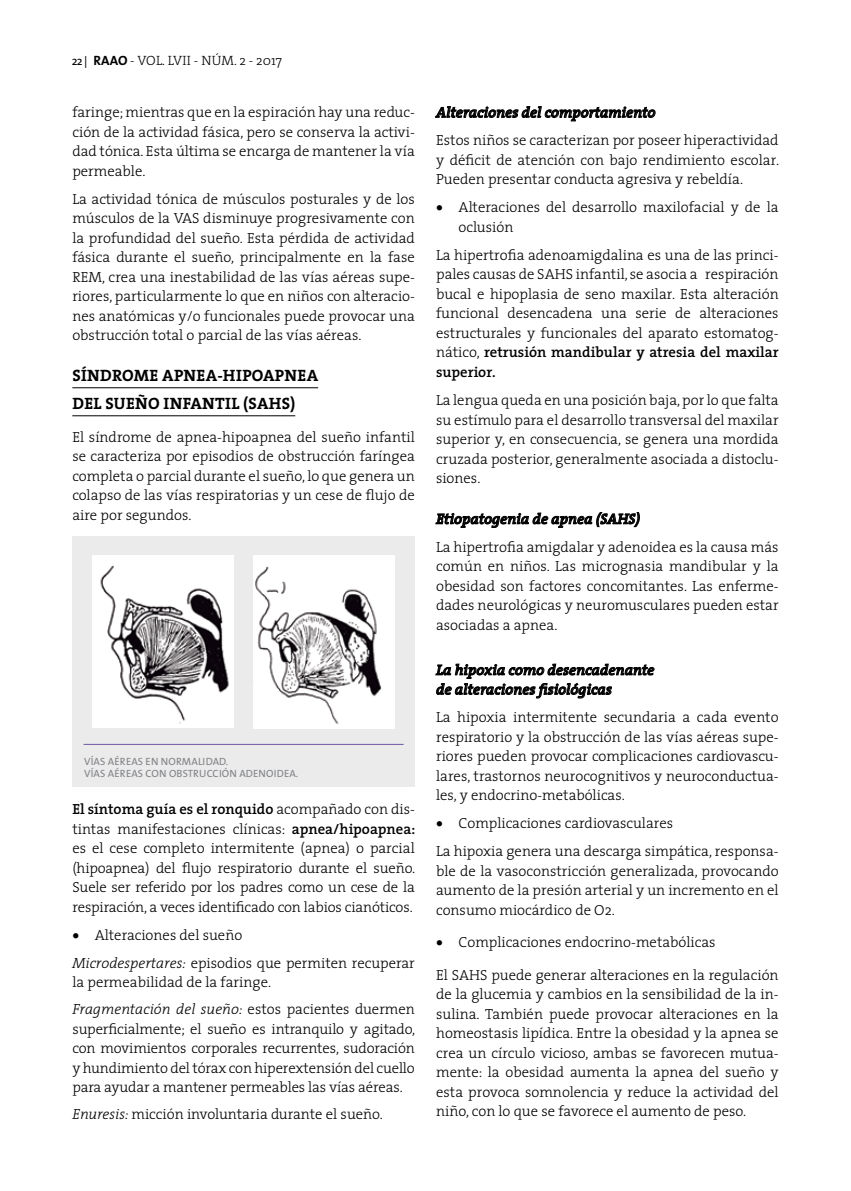
<style>
.page{position:relative;width:851px;height:1191px;background:#fff}
.page>*{position:absolute;margin:0;border:0;box-sizing:border-box;transform-origin:0 0}
.t1{font:700 16.5px/28px "The Serif";letter-spacing:.015em;color:#000}
.t2{font:300 14.7px/19.5px "The Serif";color:#000;text-align:justify}
.t3{font:italic 600 14.7px/19.5px "The Serif";color:#000}
.t4{font:300 13.5px "The Serif";letter-spacing:.01em;color:#000}
.t5{font:10.5px/12.6px "The Sans";letter-spacing:.015em;color:#808285}
.s1{font-family:"The Sans";font-weight:400;font-size:12px}
.s2{font-family:"The Sans";font-weight:700}
.s3{font-weight:600}
.s4{font-style:italic}
</style>
<div class="page">
<hr style="left:72px;top:387px;width:246px;height:1px;background:#000">
<hr style="left:72px;top:415px;width:223px;height:1px;background:#000">
<div style="left:72px;top:536px;width:343px;height:250px;background:#ebebec"></div>
<svg style="left:435px;top:106px;width:220px;height:15px"></svg>
<svg style="left:435px;top:512px;width:204px;height:16px"></svg>
<svg style="left:435px;top:663px;width:219px;height:35px"></svg>
<hr style="left:83px;top:744px;width:320px;height:1px;background:#6f56a4">
<img style="left:93px;top:555px;width:141px;height:173px">
<img style="left:253px;top:555px;width:141px;height:173px">
<p class="t4" style="left:72px;top:49px;width:212px"><span class="s1">22 |</span> <span class="s2">RAAO</span> - Vol. LVII - Núm. 2 - 2017</p>
<p class="t2" style="left:72px;top:102px;width:344px">faringe; mientras que en la espiración hay una reduc&shy;ción de la actividad fásica, pero se conserva la activi&shy;dad tónica. Esta última se encarga de mantener la vía permeable.</p>
<p class="t2" style="left:72px;top:189px;width:344px">La actividad tónica de músculos posturales y de los músculos de la VAS</p>
<p class="t2" style="left:72px;top:208px;width:344px;text-indent:131px">disminuye progresivamente con la profundidad del sueño. Esta pérdida de actividad fásica durante el sueño, principalmente en la fase REM, crea una inestabilidad de las vías aéreas supe&shy;riores, particularmente lo que en niños con alteracio&shy;nes anatómicas y/o funcionales puede provocar una obstrucción total o parcial de las vías aéreas.</p>
<p class="t1" style="left:72px;top:361px;width:247px">SÍNDROME APNEA-HIPOAPNEA<br>DEL SUEÑO INFANTIL (SAHS)</p>
<p class="t2" style="left:72px;top:426px;width:344px">El síndrome de apnea-hipoapnea del sueño infantil se caracteriza por episodios de obstrucción faríngea completa o parcial durante el sueño, lo que genera un colapso de las vías respiratorias y un cese de flujo de aire por segundos.</p>
<p class="t5" style="left:84px;top:754px;width:216px">VÍAS AÉREAS EN NORMALIDAD.<br>VÍAS AÉREAS CON OBSTRUCCIÓN ADENOIDEA.</p>
<p class="t2" style="left:72px;top:799px;width:344px"><span class="s3">El síntoma guía es el ronquido</span> acompañado con dis&shy;tintas manifestaciones clínicas: <span class="s3">apnea/hipoapnea: </span>es el cese completo intermitente (apnea) o parcial (hipoapnea) del flujo respiratorio durante el sueño.<br>Suele ser referido por los padres como un cese de la respiración, a veces identificado con labios cianóticos.</p>
<p class="t2" style="left:72px;top:920px;width:344px;line-height:28px">• Alteraciones del sueño<br><span class="s4">Microdespertares:</span> episodios que permiten recuperar</p>
<p class="t2" style="left:72px;top:968px;width:344px;line-height:26.7px">la permeabilidad de la faringe.<br><span class="s4">Fragmentación del sueño:</span> estos pacientes duermen</p>
<p class="t2" style="left:72px;top:1018px;width:344px">superficialmente; el sueño es intranquilo y agitado, con movimientos corporales recurrentes, sudoración y hundimiento del tórax con hiperextensión del cuello para ayudar a mantener permeables las vías aéreas.</p>
<p class="t2" style="left:72px;top:1103px;width:312px"><span class="s4">Enuresis:</span> micción involuntaria durante el sueño.</p>
<p class="t3" style="left:436px;top:102px;width:221px">Alteraciones del comportamiento</p>
<p class="t2" style="left:436px;top:130px;width:344px">Estos niños se caracterizan por poseer hiperactividad y déficit de atención con bajo rendimiento escolar.<br>Pueden presentar conducta agresiva y rebeldía.</p>
<p class="t2" style="left:458px;top:197px;width:321px;text-indent:-23px">• Alteraciones del desarrollo maxilofacial y de la oclusión</p>
<p class="t2" style="left:436px;top:245px;width:344px">La hipertrofia adenoamigdalina es una de las princi&shy;pales causas de SAHS</p>
<p class="t2" style="left:436px;top:264px;width:344px;text-indent:140px">infantil, se asocia a respiración bucal e hipoplasia de seno maxilar. Esta alteración funcional desencadena una serie de alteraciones estructurales y funcionales del aparato estomatog&shy;nático, <span class="s3">retrusión mandibular y atresia del maxilar superior.</span></p>
<p class="t2" style="left:436px;top:390px;width:344px">La lengua queda en una posición baja, por lo que falta su estímulo para el desarrollo transversal del maxilar superior y, en consecuencia, se genera una mordida cruzada posterior, generalmente asociada a distoclu&shy;siones.</p>
<p class="t3" style="left:436px;top:508px;width:205px">Etiopatogenia de apnea (SAHS)</p>
<p class="t2" style="left:436px;top:536px;width:344px">La hipertrofia amigdalar y adenoidea es la causa más común en niños. Las micrognasia mandibular y la obesidad son factores concomitantes. Las enferme&shy;dades neurológicas y neuromusculares pueden estar asociadas a apnea.</p>
<p class="t3" style="left:436px;top:659px;width:220px">La hipoxia como desencadenante de alteraciones fisiológicas</p>
<p class="t2" style="left:436px;top:707px;width:344px">La hipoxia intermitente secundaria a cada evento respiratorio y la obstrucción de las vías aéreas supe&shy;riores pueden provocar complicaciones cardiovascu&shy;lares, trastornos neurocognitivos y neuroconductua&shy;les, y endocrino-metabólicas.</p>
<p class="t2" style="left:436px;top:809px;width:344px;line-height:28px">• Complicaciones cardiovasculares<br>La hipoxia genera una descarga simpática, responsa-</p>
<p class="t2" style="left:436px;top:860px;width:344px">ble de la vasoconstricción generalizada, provocando aumento de la presión arterial y un incremento en el consumo miocárdico de O2.</p>
<p class="t2" style="left:436px;top:925px;width:281px;line-height:32.2px">• Complicaciones endocrino-metabólicas<br>El SAHS</p>
<p class="t2" style="left:436px;top:964px;width:344px;text-indent:55px">puede generar alteraciones en la regulación de la glucemia y cambios en la sensibilidad de la in&shy;sulina. También puede provocar alteraciones en la homeostasis lipídica. Entre la obesidad y la apnea se crea un círculo vicioso, ambas se favorecen mutua&shy;mente: la obesidad aumenta la apnea del sueño y esta provoca somnolencia y reduce la actividad del niño, con lo que se favorece el aumento de peso.</p>
</div>
